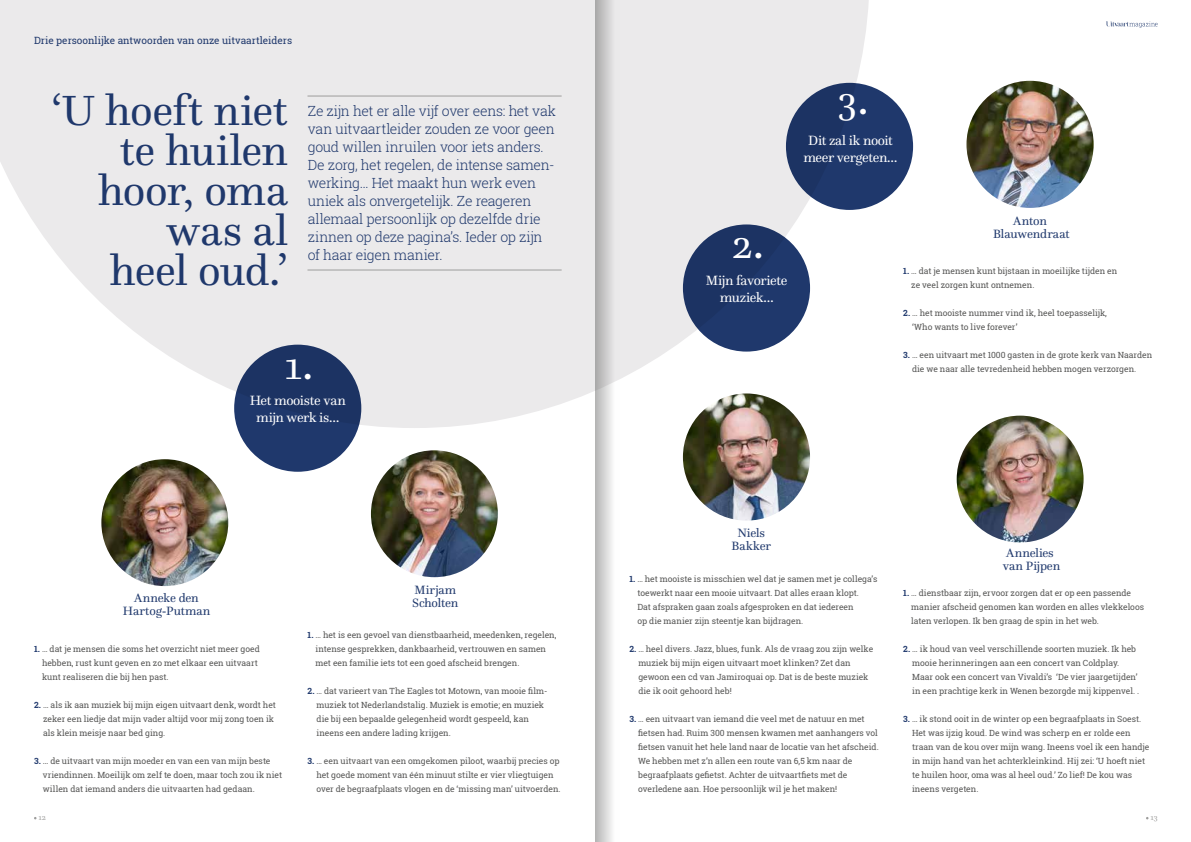
<style>
.page{position:relative;width:1191px;height:842px;background:#fff}
.page>*{position:absolute;margin:0;border:0;box-sizing:border-box;transform-origin:0 0}
.t1{font:44px/40px "Questa";letter-spacing:-.01em;color:#1f386c;text-align:right}
.t2{font:40.7px "Questa";color:#fff}
.t3{font:300 14px/18px "Roboto Slab";letter-spacing:-.02em;color:#1f386c}
.t4{font:14px/17px "Questa";letter-spacing:-.03em;color:#fff;text-align:center}
.t5{font:12.6px/12.6px "Questa";letter-spacing:-.01em;color:#1f386c;text-align:center}
.t6{font:10px "Roboto Slab";color:#1f386c}
.t7{font:8.5px/14px "Roboto Slab";color:#575756}
.t8{font:8px "Questa";color:#9d9d9c}
.s1{font-size:44px}
.s2{font-weight:700;color:#1f386c}
</style>
<div class="page">
<svg style="left:1106px;top:21px;width:51px;height:7px"></svg>
<svg style="left:0;top:0;width:869px;height:428px;fill:#ebeaeb"></svg>
<hr style="left:307px;top:96px;width:254px;height:1px;background:#9d9d9c">
<hr style="left:307px;top:270px;width:254px;height:1px;background:#9d9d9c">
<div style="left:234px;top:345px;width:127px;height:127px;background:#1c3363;border-radius:50%"></div>
<div style="left:683px;top:224px;width:127px;height:128px;background:#1f386c;border-radius:50%"></div>
<div style="left:786px;top:83px;width:127px;height:127px;background:#1f386c;border-radius:50%"></div>
<img style="left:956px;top:416px;width:127px;height:126px;border-radius:63px">
<img style="left:101px;top:459px;width:127px;height:127px;border-radius:63px">
<img style="left:683px;top:393px;width:127px;height:128px;border-radius:64px">
<img style="left:966px;top:81px;width:127px;height:127px;border-radius:64px">
<img style="left:371px;top:450px;width:127px;height:127px;border-radius:63px">
<svg style="left:595px;top:0;width:25px;height:842px;background:#d2d2d2"></svg>
<p class="t6" style="left:34px;top:33px;width:260px">Drie persoonlijke antwoorden van onze uitvaartleiders</p>
<h1 class="t1" style="left:52px;top:90px;width:238px">‘U hoeft niet te huilen hoor, oma was al<br>heel oud.’</h1>
<p class="t3" style="left:308px;top:102px;width:250px">Ze zijn het er alle vijf over eens: het vak van uitvaartleider zouden ze voor geen goud willen inruilen voor iets anders.<br>De zorg, het regelen, de intense samen&shy;werking… Het maakt hun werk even uniek als onvergetelijk. Ze reageren allemaal persoonlijk op dezelfde drie zinnen op deze pagina’s. Ieder op zijn of haar eigen manier.</p>
<h2 class="t2" style="left:284px;top:340px;width:30px">1<span class="s1">.</span></h2>
<h3 class="t4" style="left:250px;top:392px;width:98px">Het mooiste van mijn werk is…</h3>
<h3 class="t5" style="left:123px;top:591px;width:89px">Anneke den<br>Hartog-Putman</h3>
<h3 class="t5" style="left:412px;top:583px;width:48px;text-align:left">Mirjam<br>Scholten</h3>
<p class="t7" style="left:42px;top:642px;width:219px;text-indent:-8px"><span class="s2">1.</span> … dat je mensen die soms het overzicht niet meer goed hebben, rust kunt geven en zo met elkaar een uitvaart kunt realiseren die bij hen past.</p>
<p class="t7" style="left:43px;top:698px;width:234px;text-indent:-9px"><span class="s2">2.</span> … als ik aan muziek bij mijn eigen uitvaart denk, wordt het zeker een liedje dat mijn vader altijd voor mij zong toen ik als klein meisje naar bed ging.</p>
<p class="t7" style="left:43px;top:754px;width:241px;text-indent:-9px"><span class="s2">3.</span> … de uitvaart van mijn moeder en van een van mijn beste vriendinnen. Moeilijk om zelf te doen, maar toch zou ik niet willen dat iemand anders die uitvaarten had gedaan.</p>
<p class="t7" style="left:315px;top:628px;width:242px;text-indent:-8px"><span class="s2">1.</span> … het is een gevoel van dienstbaarheid, meedenken, regelen, intense gesprekken, dankbaarheid, vertrouwen en samen met een familie iets tot een goed afscheid brengen.</p>
<p class="t7" style="left:316px;top:684px;width:232px;text-indent:-9px"><span class="s2">2.</span> … dat varieert van The Eagles tot Motown, van mooie film&shy;muziek tot Nederlandstalig. Muziek is emotie; en muziek die bij een bepaalde gelegenheid wordt gespeeld, kan ineens een andere lading krijgen.</p>
<p class="t7" style="left:316px;top:754px;width:246px;text-indent:-9px"><span class="s2">3.</span> … een uitvaart van een omgekomen piloot, waarbij precies op het goede moment van één minuut stilte er vier vliegtuigen over de begraafplaats vlogen en de ‘missing man’ uitvoerden.</p>
<h2 class="t2" style="left:837px;top:75px;width:32px">3<span class="s1">.</span></h2>
<h3 class="t4" style="left:803px;top:132px;width:96px">Dit zal ik nooit meer vergeten…</h3>
<h2 class="t2" style="left:731px;top:219px;width:34px">2<span class="s1">.</span></h2>
<h3 class="t4" style="left:706px;top:271px;width:83px">Mijn favoriete muziek…</h3>
<h3 class="t5" style="left:993px;top:215px;width:78px">Anton<br>Blauwendraat</h3>
<p class="t7" style="left:911px;top:264px;width:207px;text-indent:-8px"><span class="s2">1.</span> … dat je mensen kunt bijstaan in moeilijke tijden en ze veel zorgen kunt ontnemen.</p>
<p class="t7" style="left:912px;top:306px;width:196px;text-indent:-9px"><span class="s2">2.</span> … het mooiste nummer vind ik, heel toepasselijk, ‘Who wants to live forever’</p>
<p class="t7" style="left:912px;top:348px;width:242px;text-indent:-9px"><span class="s2">3.</span> … een uitvaart met 1000 gasten in de grote kerk van Naarden die we naar alle tevredenheid hebben mogen verzorgen.</p>
<h3 class="t5" style="left:731px;top:527px;width:41px">Niels<br>Bakker</h3>
<h3 class="t5" style="left:1002px;top:546px;width:59px;text-align:left">Annelies van Pijpen</h3>
<p class="t7" style="left:637px;top:572px;width:241px;text-indent:-8px"><span class="s2">1.</span> … het mooiste is misschien wel dat je samen met je collega’s toewerkt naar een mooie uitvaart. Dat alles eraan klopt.<br>Dat afspraken gaan zoals afgesproken en dat iedereen<br>op die manier zijn steentje kan bijdragen.</p>
<p class="t7" style="left:638px;top:642px;width:236px;text-indent:-9px"><span class="s2">2.</span> … heel divers. Jazz, blues, funk. Als de vraag zou zijn welke muziek bij mijn eigen uitvaart moet klinken? Zet dan gewoon een cd van Jamiroquai op. Dat is de beste muziek die ik ooit gehoord heb!</p>
<p class="t7" style="left:638px;top:712px;width:242px;text-indent:-9px"><span class="s2">3.</span> … een uitvaart van iemand die veel met de natuur en met fietsen had. Ruim 300 mensen kwamen met aanhangers vol fietsen vanuit het hele land naar de locatie van het afscheid.<br>We hebben met z’n allen een route van 6,5 km naar de begraafplaats gefietst. Achter de uitvaartfiets met de overledene aan. Hoe persoonlijk wil je het maken!</p>
<p class="t7" style="left:911px;top:586px;width:234px;text-indent:-8px"><span class="s2">1.</span> … dienstbaar zijn, ervoor zorgen dat er op een passende manier afscheid genomen kan worden en alles vlekkeloos laten verlopen. Ik ben graag de spin in het web.</p>
<p class="t7" style="left:912px;top:642px;width:228px;text-indent:-9px"><span class="s2">2.</span> … ik houd van veel verschillende soorten muziek. Ik heb mooie herinneringen aan een concert van Coldplay.<br>Maar ook een concert van Vivaldi’s ‘De vier jaargetijden’ in een prachtige kerk in Wenen bezorgde mij kippenvel. .</p>
<p class="t7" style="left:912px;top:712px;width:239px;text-indent:-9px"><span class="s2">3.</span> … ik stond ooit in de winter op een begraafplaats in Soest.<br>Het was ijzig koud. De wind was scherp en er rolde een traan van de kou over mijn wang. Ineens voel ik een handje in mijn hand van het achterkleinkind. Hij zei: ‘U hoeft niet te huilen hoor, oma was al heel oud.’ Zo lief! De kou was ineens vergeten.</p>
<p class="t8" style="left:38px;top:812px;width:9px">12</p>
<p class="t8" style="left:1150px;top:812px;width:9px">13</p>
</div>
